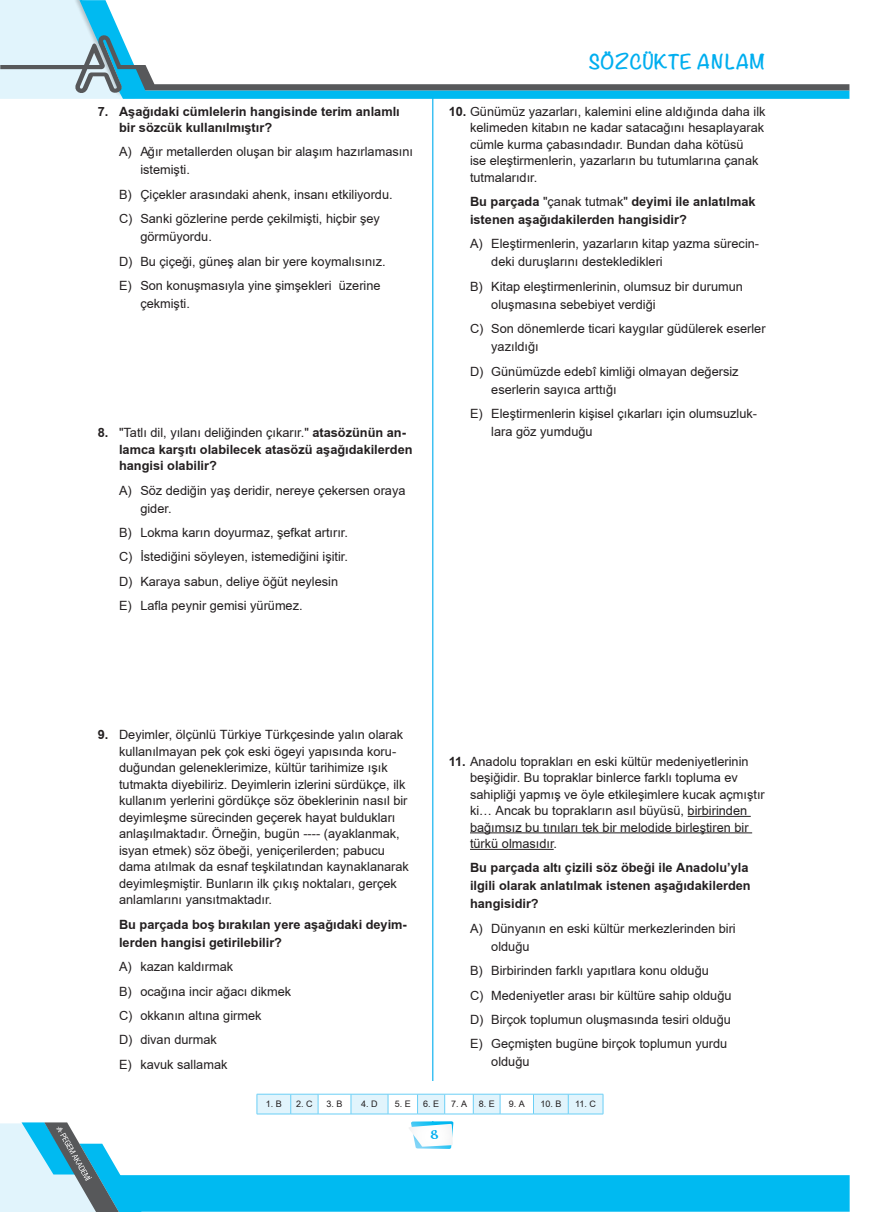
<style>
.page{position:relative;width:872px;height:1212px;background:#fff}
.page>*{position:absolute;margin:0;border:0;box-sizing:border-box;transform-origin:0 0}
.t1{font:700 18px "Noteworthy";letter-spacing:.02em;color:#00aeef}
.t2{font:12.75px/16.5px "TR Arial";color:#231f20}
.t3{font:700 12.75px/18px "TR Arial";color:#231f20}
.t4{font:12.75px "WHITEWASHER";color:#00aeef}
.t5{font:9px "TR Arial";color:#231f20}
.s1{font-weight:400}
.s2{font-weight:700}
</style>
<div class="page">
<hr style="left:432px;top:98px;width:1px;height:1025px;background:#00aeef">
<svg style="left:0;top:0;width:849px;height:99px"></svg>
<svg style="left:0;top:1121px;width:849px;height:91px"></svg>
<hr style="left:687px;top:816px;width:63px;height:1px;background:#231f20">
<hr style="left:470px;top:832px;width:282px;height:1px;background:#231f20">
<hr style="left:470px;top:849px;width:83px;height:1px;background:#231f20">
<div style="left:415px;top:1081px;width:34px;height:40px;background:#fff"></div>
<svg style="left:257px;top:1094px;width:347px;height:21px"></svg>
<p class="t3" style="left:119px;top:103px;width:282px;line-height:16.5px;text-indent:-21px">7. Aşağıdaki cümlelerin hangisinde terim anlamlı bir sözcük kullanılmıştır?</p>
<p class="t2" style="left:140px;top:143px;width:274px;line-height:18px;text-indent:-21px">A) Ağır metallerden oluşan bir alaşım hazırlamasını istemişti.</p>
<p class="t2" style="left:119px;top:182px;width:275px;line-height:24.5px">B) Çiçekler arasındaki ahenk, insanı etkiliyordu.<br>C) Sanki gözlerine perde çekilmişti, hiçbir şey</p>
<p class="t2" style="left:119px;top:224px;width:268px;line-height:24.5px;text-indent:21px">görmüyordu.<br>D) Bu çiçeği, güneş alan bir yere koymalısınız.<br>E) Son konuşmasıyla yine şimşekleri üzerine</p>
<p class="t2" style="left:140px;top:295px;width:51px">çekmişti.</p>
<p class="t3" style="left:119px;top:425px;width:295px;line-height:16.5px;text-indent:-21px">8. <span class="s1">"Tatlı dil, yılanı deliğinden çıkarır."</span> atasözünün an&shy;lamca karşıtı olabilecek atasözü aşağıdakilerden hangisi olabilir?</p>
<p class="t2" style="left:140px;top:481px;width:267px;line-height:18px;text-indent:-21px">A) Söz dediğin yaş deridir, nereye çekersen oraya gider.</p>
<p class="t2" style="left:119px;top:520px;width:230px;line-height:24.5px">B) Lokma karın doyurmaz, şefkat artırır.<br>C) İstediğini söyleyen, istemediğini işitir.<br>D) Karaya sabun, deliye öğüt neylesin E) Lafla peynir gemisi yürümez.</p>
<h1 class="t1" style="left:589px;top:46px;width:178px">SÖZCÜKTE ANLAM</h1>
<p class="t2" style="left:470px;top:103px;width:297px;text-indent:-21px"><span class="s2">10.</span> Günümüz yazarları, kalemini eline aldığında daha ilk kelimeden kitabın ne kadar satacağını hesaplayarak cümle kurma çabasındadır. Bundan daha kötüsü<br>ise eleştirmenlerin, yazarların bu tutumlarına çanak tutmalarıdır.</p>
<p class="t3" style="left:470px;top:193px;width:287px">Bu parçada <span class="s1">"çanak tutmak"</span> deyimi ile anlatılmak istenen aşağıdakilerden hangisidir?</p>
<p class="t2" style="left:491px;top:235px;width:269px;line-height:18px;text-indent:-21px">A) Eleştirmenlerin, yazarların kitap yazma sürecin&shy;deki duruşlarını destekledikleri</p>
<p class="t2" style="left:491px;top:277px;width:253px;line-height:18px;text-indent:-21px">B) Kitap eleştirmenlerinin, olumsuz bir durumun oluşmasına sebebiyet verdiği</p>
<p class="t2" style="left:491px;top:320px;width:276px;line-height:18px;text-indent:-21px">C) Son dönemlerde ticari kaygılar güdülerek eserler yazıldığı</p>
<p class="t2" style="left:491px;top:362px;width:249px;line-height:18px;text-indent:-21px">D) Günümüzde edebî kimliği olmayan değersiz eserlerin sayıca arttığı</p>
<p class="t2" style="left:491px;top:404px;width:267px;line-height:18px;text-indent:-21px">E) Eleştirmenlerin kişisel çıkarları için olumsuzluk&shy;lara göz yumduğu</p>
<p class="t2" style="left:119px;top:727px;width:291px;text-indent:-21px"><span class="s2">9.</span> Deyimler, ölçünlü Türkiye Türkçesinde yalın olarak kullanılmayan pek çok eski ögeyi yapısında koru&shy;duğundan geleneklerimize, kültür tarihimize ışık tutmakta diyebiliriz. Deyimlerin izlerini sürdükçe, ilk kullanım yerlerini gördükçe söz öbeklerinin nasıl bir deyimleşme sürecinden geçerek hayat buldukları anlaşılmaktadır. Örneğin, bugün ---- (ayaklanmak, isyan etmek) söz öbeği, yeniçerilerden; pabucu dama atılmak da esnaf teşkilatından kaynaklanarak deyimleşmiştir. Bunların ilk çıkış noktaları, gerçek anlamlarını yansıtmaktadır.</p>
<p class="t3" style="left:119px;top:915px;width:289px">Bu parçada boş bırakılan yere aşağıdaki deyim&shy;lerden hangisi getirilebilir?</p>
<p class="t2" style="left:119px;top:954px;width:174px;line-height:24.5px">A) kazan kaldırmak<br>B) ocağına incir ağacı dikmek<br>C) okkanın altına girmek<br>D) divan durmak<br>E) kavuk sallamak</p>
<p class="t2" style="left:470px;top:753px;width:296px;text-indent:-21px"><span class="s2">11.</span> Anadolu toprakları en eski kültür medeniyetlerinin beşiğidir. Bu topraklar binlerce farklı topluma ev sahipliği yapmış ve öyle etkileşimlere kucak açmıştır ki… Ancak bu toprakların asıl büyüsü, birbirinden bağımsız bu tınıları tek bir melodide birleştiren bir türkü olmasıdır.</p>
<p class="t3" style="left:470px;top:859px;width:282px">Bu parçada altı çizili söz öbeği ile Anadolu’yla ilgili olarak anlatılmak istenen aşağıdakilerden hangisidir?</p>
<p class="t2" style="left:491px;top:919px;width:246px;line-height:18px;text-indent:-21px">A) Dünyanın en eski kültür merkezlerinden biri olduğu</p>
<p class="t2" style="left:470px;top:958px;width:263px;line-height:24.5px">B) Birbirinden farklı yapıtlara konu olduğu<br>C) Medeniyetler arası bir kültüre sahip olduğu D) Birçok toplumun oluşmasında tesiri olduğu E) Geçmişten bugüne birçok toplumun yurdu</p>
<p class="t2" style="left:491px;top:1053px;width:40px">olduğu</p>
<p class="t5" style="left:266px;top:1098px;width:18px">1. B</p>
<p class="t5" style="left:296px;top:1098px;width:18px">2. C</p>
<p class="t5" style="left:326px;top:1098px;width:18px">3. B</p>
<p class="t5" style="left:361px;top:1098px;width:18px">4. D</p>
<p class="t5" style="left:395px;top:1098px;width:18px">5. E</p>
<p class="t5" style="left:423px;top:1098px;width:18px">6. E</p>
<p class="t5" style="left:451px;top:1098px;width:18px">7. A</p>
<p class="t5" style="left:479px;top:1098px;width:18px">8. E</p>
<p class="t5" style="left:509px;top:1098px;width:18px">9. A</p>
<p class="t5" style="left:540px;top:1098px;width:23px">10. B</p>
<p class="t5" style="left:575px;top:1098px;width:22px">11. C</p>
<p class="t4" style="left:431px;top:1126px;width:9px">8</p>
</div>
